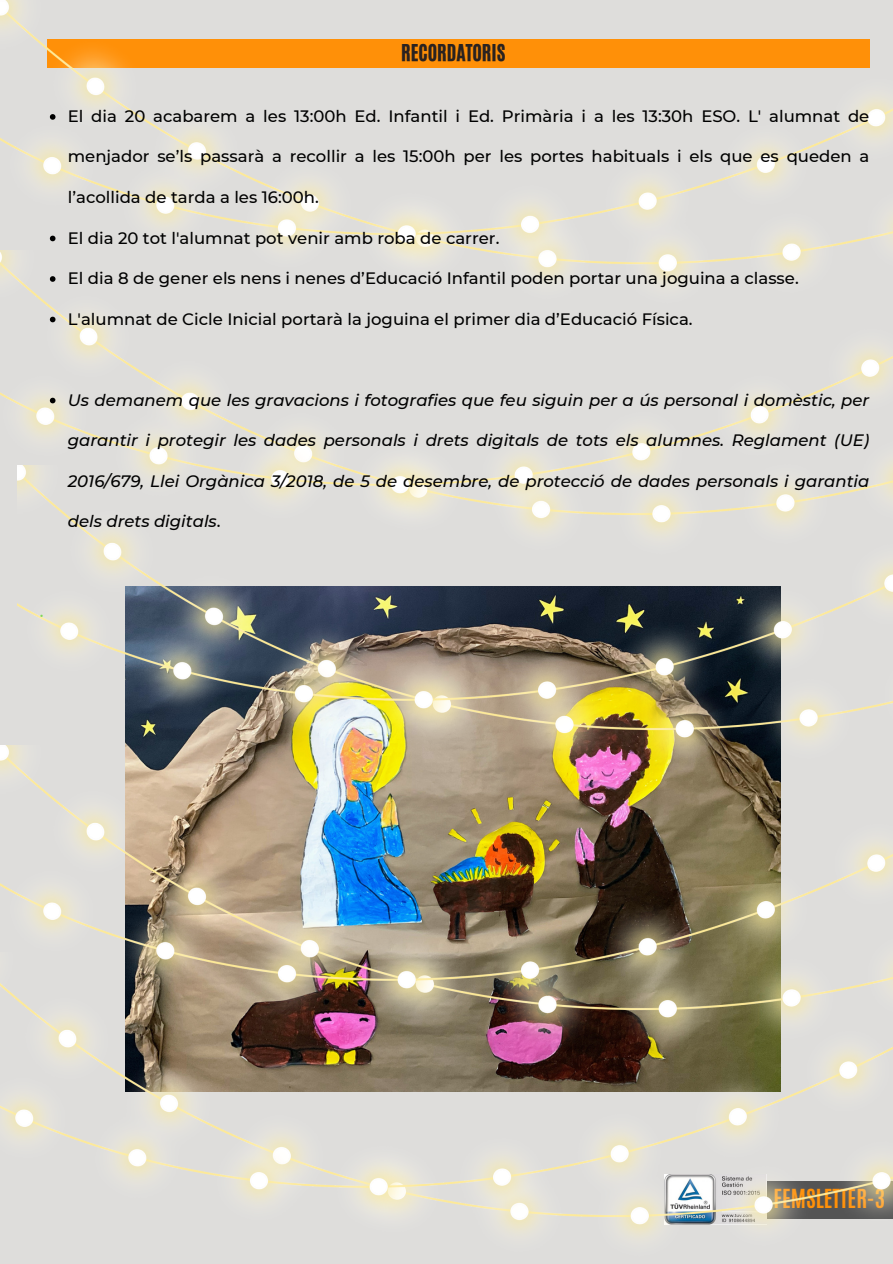
<style>
.page{position:relative;width:893px;height:1264px;background:#fff}
.page>*{position:absolute;margin:0;border:0;box-sizing:border-box;transform-origin:0 0}
.t1{font:700 21.9px "Antonio";color:#ff9008}
.t2{font:19.5px "CA Generated";color:#2a2220}
.t3{font:500 16.5px "Montserrat";color:#000}
.t4{font:italic 500 16.5px "Montserrat";color:#000}
.t5{font:500 16.5px "Montserrat";color:#7ed957}
.s1{font-style:normal}
</style>
<div class="page">
<img style="left:0;top:0;width:892px;height:251px">
<img style="left:0;top:1056px;width:892px;height:206px">
<img style="left:0;top:251px;width:892px;height:310px">
<img style="left:0;top:745px;width:892px;height:311px">
<img style="left:17px;top:465px;width:875px;height:311px">
<svg style="left:50px;top:114px;width:5px;height:6px"></svg>
<svg style="left:50px;top:236px;width:5px;height:5px"></svg>
<svg style="left:50px;top:276px;width:5px;height:6px"></svg>
<svg style="left:50px;top:317px;width:5px;height:5px"></svg>
<svg style="left:50px;top:398px;width:5px;height:5px"></svg>
<p class="t2" style="left:401px;top:39px;width:106px">RECORDATORIS</p>
<p class="t3" style="left:68px;top:106px;width:803px">El dia 20 acabarem a les 13:00h Ed. Infantil i Ed. Primària i a les 13:30h ESO. L' alumnat de</p>
<p class="t3" style="left:68px;top:146px;width:803px">menjador se’ls passarà a recollir a les 15:00h per les portes habituals i els que es queden a</p>
<p class="t3" style="left:68px;top:187px;width:252px">l’acollida de tarda a les 16:00h.</p>
<p class="t3" style="left:68px;top:227px;width:433px">El dia 20 tot l'alumnat pot venir amb roba de carrer.</p>
<p class="t3" style="left:68px;top:268px;width:732px">El dia 8 de gener els nens i nenes d’Educació Infantil poden portar una joguina a classe.</p>
<p class="t3" style="left:68px;top:308px;width:626px">L'alumnat de Cicle Inicial portarà la joguina el primer dia d’Educació Física.</p>
<p class="t4" style="left:68px;top:389px;width:803px">Us demanem que les gravacions i fotografies que feu siguin per a ús personal i domèstic, per</p>
<p class="t4" style="left:68px;top:430px;width:803px">garantir i protegir les dades personals i drets digitals de tots els alumnes. Reglament (UE)</p>
<p class="t4" style="left:68px;top:470px;width:803px">2016/679, Llei Orgànica 3/2018, de 5 de desembre, de protecció de dades personals i garantia</p>
<p class="t4" style="left:68px;top:511px;width:154px">dels drets digitals<span class="s1">.</span></p>
<p class="t5" style="left:40px;top:601px;width:5px">.</p>
<p class="t1" style="left:773px;top:1182px;width:113px">FEMSLETTER-3</p>
</div>
